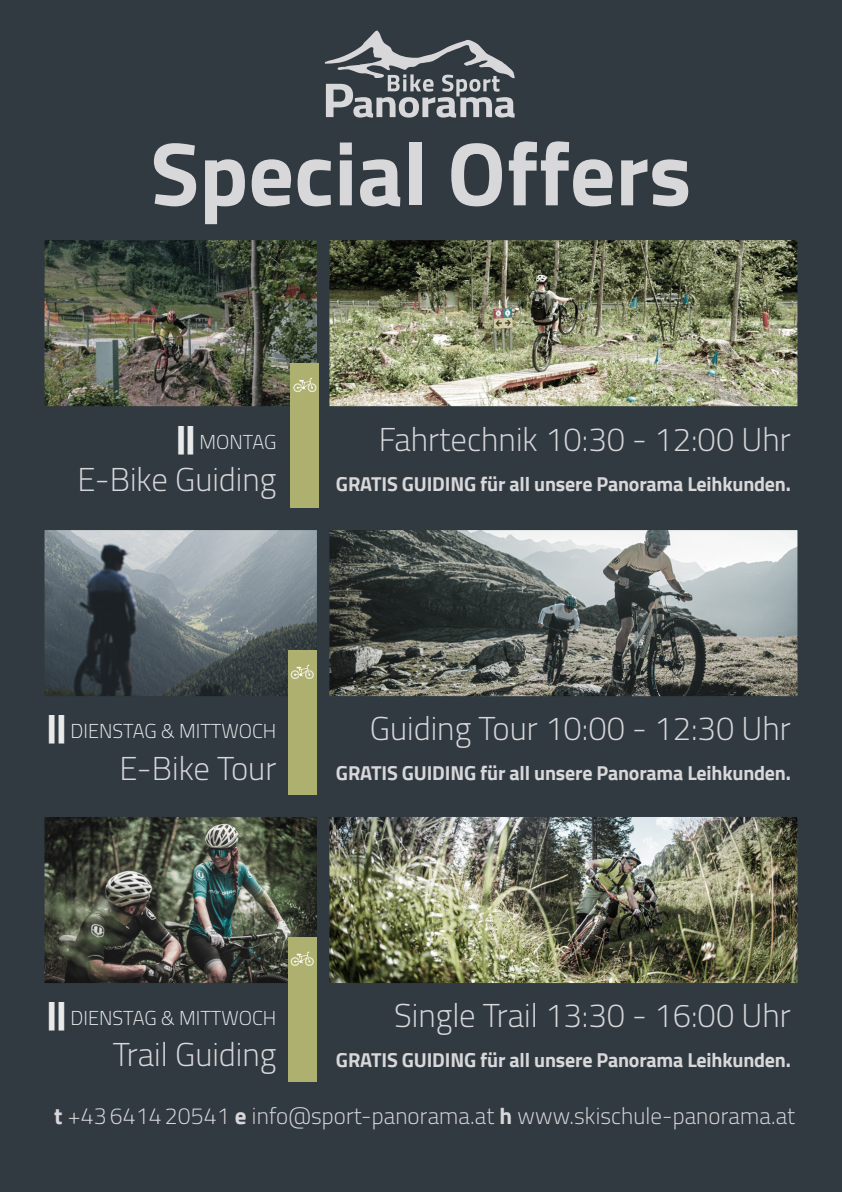
<style>
.page{position:relative;width:842px;height:1192px;background:#303a40}
.page>*{position:absolute;margin:0;border:0;box-sizing:border-box;transform-origin:0 0}
.t1{font:700 89.85px "Cairo";color:#d8d7da}
.t2{font:300 32.8px "Cairo";color:#d8d7da}
.t3{font:300 23px "Cairo";letter-spacing:.005em;color:#d8d7da}
.t4{font:700 20px "Cairo";letter-spacing:-.01em;color:#d8d7da}
.t5{font:300 20px "Cairo";color:#eaeaeb}
.s1{font-weight:900;font-size:32px}
.s2{font-weight:700}
</style>
<div class="page">
<svg style="left:322px;top:30px;width:193px;height:88px;background:#656c71"></svg>
<img style="left:46px;top:241px;width:270px;height:164px">
<div style="left:43px;top:238px;width:276px;height:170px;border:2px solid #303a40"></div>
<img style="left:330px;top:241px;width:466px;height:164px">
<div style="left:327px;top:238px;width:472px;height:170px;border:2px solid #303a40"></div>
<div style="left:291px;top:364px;width:28px;height:144px;background:#adb06e"></div>
<svg style="left:293px;top:378px;width:23px;height:14px"></svg>
<img style="left:330px;top:818px;width:466px;height:164px">
<div style="left:327px;top:815px;width:472px;height:170px;border:2px solid #303a40"></div>
<img style="left:46px;top:818px;width:270px;height:164px">
<div style="left:43px;top:815px;width:276px;height:170px;border:2px solid #303a40"></div>
<div style="left:288px;top:937px;width:28px;height:145px;background:#adb06e"></div>
<svg style="left:291px;top:952px;width:23px;height:14px"></svg>
<img style="left:330px;top:531px;width:466px;height:164px">
<div style="left:327px;top:528px;width:472px;height:170px;border:2px solid #303a40"></div>
<img style="left:46px;top:531px;width:270px;height:164px">
<div style="left:43px;top:528px;width:276px;height:170px;border:2px solid #303a40"></div>
<div style="left:288px;top:650px;width:28px;height:145px;background:#adb06e"></div>
<svg style="left:291px;top:665px;width:23px;height:14px"></svg>
<h1 class="t1" style="left:151px;top:122px;width:542px">Special Offers</h1>
<p class="t5" style="left:176px;top:426px;width:101px"><span class="s1">||</span> MONTAG</p>
<h2 class="t2" style="left:78px;top:452px;width:200px">E-Bike Guiding</h2>
<h2 class="t2" style="left:379px;top:413px;width:414px">Fahrtechnik 10:30 - 12:00 Uhr</h2>
<p class="t4" style="left:336px;top:472px;width:456px">GRATIS GUIDING für all unsere Panorama Leihkunden.</p>
<p class="t5" style="left:47px;top:715px;width:231px"><span class="s1">||</span> DIENSTAG &amp; MITTWOCH</p>
<h2 class="t2" style="left:120px;top:741px;width:158px">E-Bike Tour</h2>
<h2 class="t2" style="left:370px;top:702px;width:422px">Guiding Tour 10:00 - 12:30 Uhr</h2>
<p class="t4" style="left:336px;top:761px;width:456px">GRATIS GUIDING für all unsere Panorama Leihkunden.</p>
<p class="t5" style="left:47px;top:1002px;width:231px"><span class="s1">||</span> DIENSTAG &amp; MITTWOCH</p>
<h2 class="t2" style="left:113px;top:1028px;width:165px">Trail Guiding</h2>
<h2 class="t2" style="left:394px;top:989px;width:398px">Single Trail 13:30 - 16:00 Uhr</h2>
<p class="t4" style="left:336px;top:1048px;width:456px">GRATIS GUIDING für all unsere Panorama Leihkunden.</p>
<p class="t3" style="left:54px;top:1098px;width:742px"><span class="s2">t</span> +43641420541 <span class="s2">e</span> info@sport-panorama.at <span class="s2">h</span> www.skischule-panorama.at</p>
</div>
